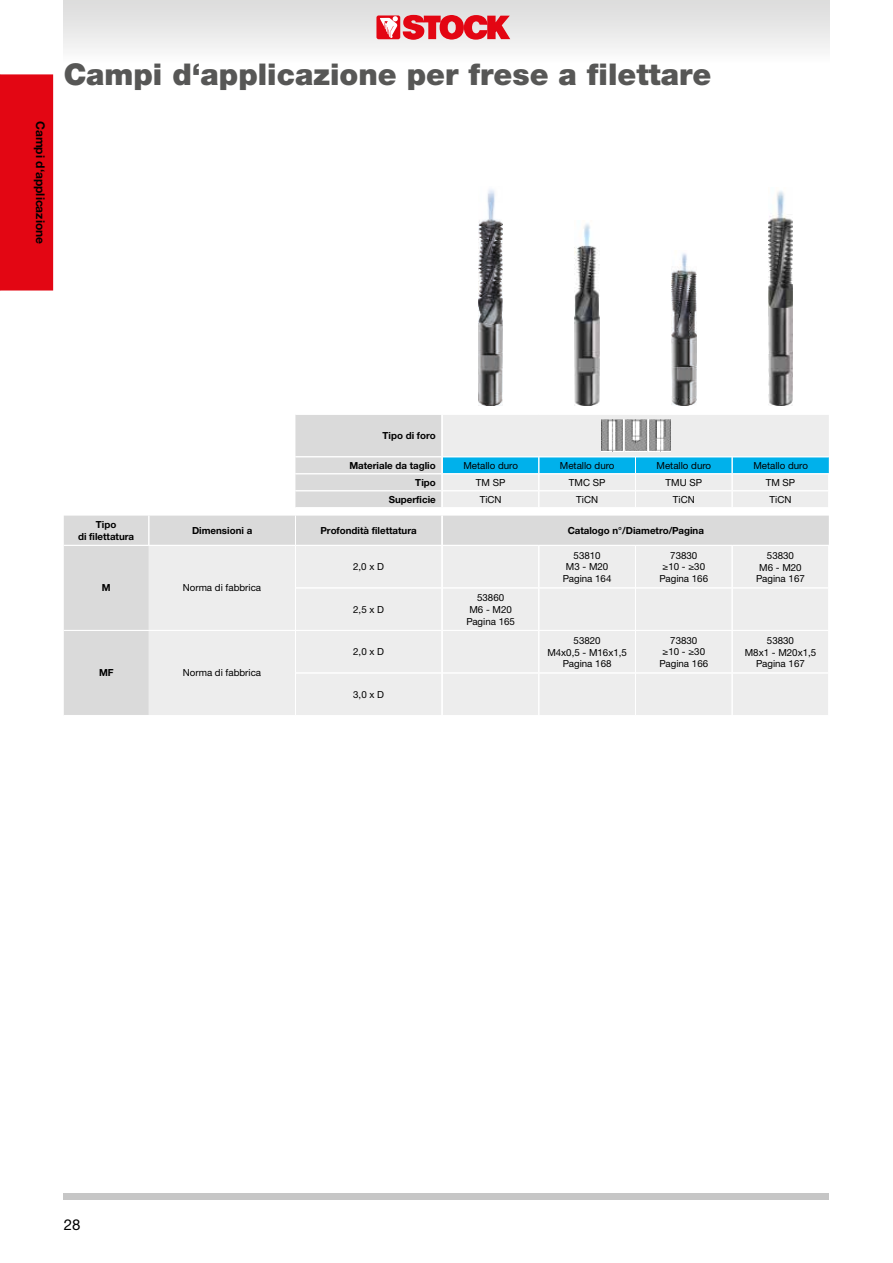
<style>
.page{position:relative;width:893px;height:1263px;background:#fff}
.page>*{position:absolute;margin:0;border:0;box-sizing:border-box;transform-origin:0 0}
.t1{font:900 30px "Helvetica Neue LTW1 G";color:#575756}
.t2{font:15px "Helvetica Neue LTW1 G";color:#000}
.t3{font:700 12px "Helvetica Neue LTW1 G";color:#000}
.t4{font:9.75px/11.7px "Helvetica Neue LTW1 G";color:#000;text-align:center}
.t5{font:700 9.75px/17px "Helvetica Neue LTW1 G";color:#000;text-align:right}
</style>
<div class="page">
<div style="left:64px;top:0;width:765px;height:64px;background:linear-gradient(to bottom,#dadada,#fcfcfc)"></div>
<div style="left:376px;top:15px;width:24px;height:24px;background:#e30613;border-radius:2px"></div>
<svg style="left:380px;top:15px;width:130px;height:25px;background:#e65961"></svg>
<div style="left:64px;top:1193px;width:765px;height:6px;background:#c6c6c6"></div>
<div style="left:0;top:74px;width:53px;height:216px;background:#e30613"></div>
<img style="left:478px;top:189px;width:25px;height:217px">
<img style="left:575px;top:223px;width:24px;height:183px">
<img style="left:671px;top:253px;width:25px;height:153px">
<img style="left:768px;top:191px;width:25px;height:215px">
<div style="left:64px;top:516px;width:765px;height:199px;background:#dadada"></div>
<div style="left:149px;top:546px;width:679px;height:169px;background:#ededed"></div>
<svg style="left:295px;top:415px;width:534px;height:92px;background:#c8dde5"></svg>
<hr style="left:732px;top:473px;width:97px;height:1px;background:#fff">
<hr style="left:64px;top:545px;width:85px;height:1px;background:#fff">
<hr style="left:149px;top:545px;width:146px;height:1px;background:#fff">
<hr style="left:295px;top:545px;width:146px;height:1px;background:#fff">
<hr style="left:443px;top:545px;width:96px;height:1px;background:#fff">
<hr style="left:539px;top:545px;width:96px;height:1px;background:#fff">
<hr style="left:635px;top:545px;width:97px;height:1px;background:#fff">
<hr style="left:732px;top:545px;width:97px;height:1px;background:#fff">
<hr style="left:295px;top:587px;width:146px;height:1px;background:#fff">
<hr style="left:443px;top:587px;width:96px;height:1px;background:#fff">
<hr style="left:539px;top:587px;width:96px;height:1px;background:#fff">
<hr style="left:635px;top:587px;width:97px;height:1px;background:#fff">
<hr style="left:732px;top:587px;width:97px;height:1px;background:#fff">
<hr style="left:64px;top:630px;width:85px;height:1px;background:#fff">
<hr style="left:149px;top:630px;width:146px;height:1px;background:#fff">
<hr style="left:295px;top:630px;width:146px;height:1px;background:#fff">
<hr style="left:443px;top:630px;width:96px;height:1px;background:#fff">
<hr style="left:539px;top:630px;width:96px;height:1px;background:#fff">
<hr style="left:635px;top:630px;width:97px;height:1px;background:#fff">
<hr style="left:732px;top:630px;width:97px;height:1px;background:#fff">
<hr style="left:295px;top:672px;width:146px;height:1px;background:#fff">
<hr style="left:443px;top:672px;width:96px;height:1px;background:#fff">
<hr style="left:539px;top:672px;width:96px;height:1px;background:#fff">
<hr style="left:635px;top:672px;width:97px;height:1px;background:#fff">
<hr style="left:732px;top:672px;width:97px;height:1px;background:#fff">
<hr style="left:295px;top:546px;width:1px;height:41px;background:#fff">
<hr style="left:538px;top:546px;width:1px;height:41px;background:#fff">
<hr style="left:635px;top:546px;width:1px;height:41px;background:#fff">
<hr style="left:732px;top:546px;width:1px;height:41px;background:#fff">
<hr style="left:828px;top:546px;width:1px;height:41px;background:#fff">
<hr style="left:295px;top:588px;width:1px;height:42px;background:#fff">
<hr style="left:538px;top:588px;width:1px;height:42px;background:#fff">
<hr style="left:635px;top:588px;width:1px;height:42px;background:#fff">
<hr style="left:732px;top:588px;width:1px;height:42px;background:#fff">
<hr style="left:828px;top:588px;width:1px;height:42px;background:#fff">
<hr style="left:295px;top:631px;width:1px;height:41px;background:#fff">
<hr style="left:538px;top:631px;width:1px;height:41px;background:#fff">
<hr style="left:635px;top:631px;width:1px;height:41px;background:#fff">
<hr style="left:732px;top:631px;width:1px;height:41px;background:#fff">
<hr style="left:828px;top:631px;width:1px;height:41px;background:#fff">
<hr style="left:295px;top:673px;width:1px;height:42px;background:#fff">
<hr style="left:538px;top:673px;width:1px;height:42px;background:#fff">
<hr style="left:635px;top:673px;width:1px;height:42px;background:#fff">
<hr style="left:732px;top:673px;width:1px;height:42px;background:#fff">
<hr style="left:828px;top:673px;width:1px;height:42px;background:#fff">
<hr style="left:441px;top:516px;width:2px;height:29px;background:#fff">
<hr style="left:441px;top:545px;width:2px;height:43px;background:#fff">
<hr style="left:441px;top:588px;width:2px;height:42px;background:#fff">
<hr style="left:441px;top:630px;width:2px;height:43px;background:#fff">
<hr style="left:441px;top:673px;width:2px;height:42px;background:#fff">
<svg style="left:148px;top:516px;width:1px;height:29px"></svg>
<svg style="left:295px;top:516px;width:1px;height:29px"></svg>
<p class="t3" style="left:48px;top:121px;width:125px;rotate:90deg">Campi d‘applicazione</p>
<h1 class="t1" style="left:64px;top:56px;width:649px">Campi d‘applicazione per frese a filettare</h1>
<p class="t5" style="left:382px;top:427px;width:55px">Tipo di foro</p>
<p class="t5" style="left:349px;top:457px;width:88px">Materiale da taglio</p>
<p class="t4" style="left:463px;top:459px;width:56px">Metallo duro</p>
<p class="t4" style="left:560px;top:459px;width:56px">Metallo duro</p>
<p class="t4" style="left:657px;top:459px;width:56px">Metallo duro</p>
<p class="t4" style="left:753px;top:459px;width:56px">Metallo duro</p>
<p class="t5" style="left:389px;top:474px;width:49px">Tipo<br>Superficie</p>
<p class="t4" style="left:476px;top:476px;width:31px">TM SP</p>
<p class="t4" style="left:569px;top:476px;width:38px">TMC SP</p>
<p class="t4" style="left:666px;top:476px;width:38px">TMU SP</p>
<p class="t4" style="left:766px;top:476px;width:31px">TM SP</p>
<p class="t4" style="left:480px;top:493px;width:23px">TiCN</p>
<p class="t4" style="left:576px;top:493px;width:23px">TiCN</p>
<p class="t4" style="left:673px;top:493px;width:23px">TiCN</p>
<p class="t4" style="left:769px;top:493px;width:23px">TiCN</p>
<p class="t5" style="left:78px;top:518px;width:57px;line-height:11.7px;text-align:center">Tipo<br>di filettatura</p>
<p class="t5" style="left:192px;top:522px;width:62px">Dimensioni a</p>
<p class="t5" style="left:321px;top:522px;width:98px">Profondità filettatura</p>
<p class="t5" style="left:568px;top:522px;width:138px">Catalogo n°/Diametro/Pagina</p>
<p class="t5" style="left:102px;top:579px;width:10px">M</p>
<p class="t5" style="left:99px;top:664px;width:16px">MF</p>
<p class="t4" style="left:183px;top:582px;width:80px">Norma di fabbrica</p>
<p class="t4" style="left:183px;top:667px;width:80px">Norma di fabbrica</p>
<p class="t4" style="left:353px;top:561px;width:32px">2,0 x D</p>
<p class="t4" style="left:353px;top:603px;width:32px">2,5 x D</p>
<p class="t4" style="left:469px;top:592px;width:44px">53860<br>M6 - M20</p>
<p class="t4" style="left:466px;top:615px;width:50px">Pagina 165</p>
<p class="t4" style="left:566px;top:549px;width:44px">53810<br>M3 - M20</p>
<p class="t4" style="left:662px;top:549px;width:44px">73830 ≥10 - ≥30</p>
<p class="t4" style="left:563px;top:573px;width:50px">Pagina 164</p>
<p class="t4" style="left:659px;top:573px;width:50px">Pagina 166</p>
<p class="t4" style="left:353px;top:646px;width:32px">2,0 x D</p>
<p class="t4" style="left:547px;top:635px;width:81px">53820<br>M4x0,5 - M16x1,5<br>Pagina 168</p>
<p class="t4" style="left:353px;top:688px;width:32px">3,0 x D</p>
<p class="t4" style="left:662px;top:634px;width:44px">73830 ≥10 - ≥30</p>
<p class="t4" style="left:659px;top:658px;width:50px">Pagina 166</p>
<p class="t4" style="left:756px;top:550px;width:50px">53830<br>M6 - M20<br>Pagina 167</p>
<p class="t4" style="left:745px;top:635px;width:73px">53830<br>M8x1 - M20x1,5<br>Pagina 167</p>
<h2 class="t2" style="left:64px;top:1215px;width:18px">28</h2>
</div>
